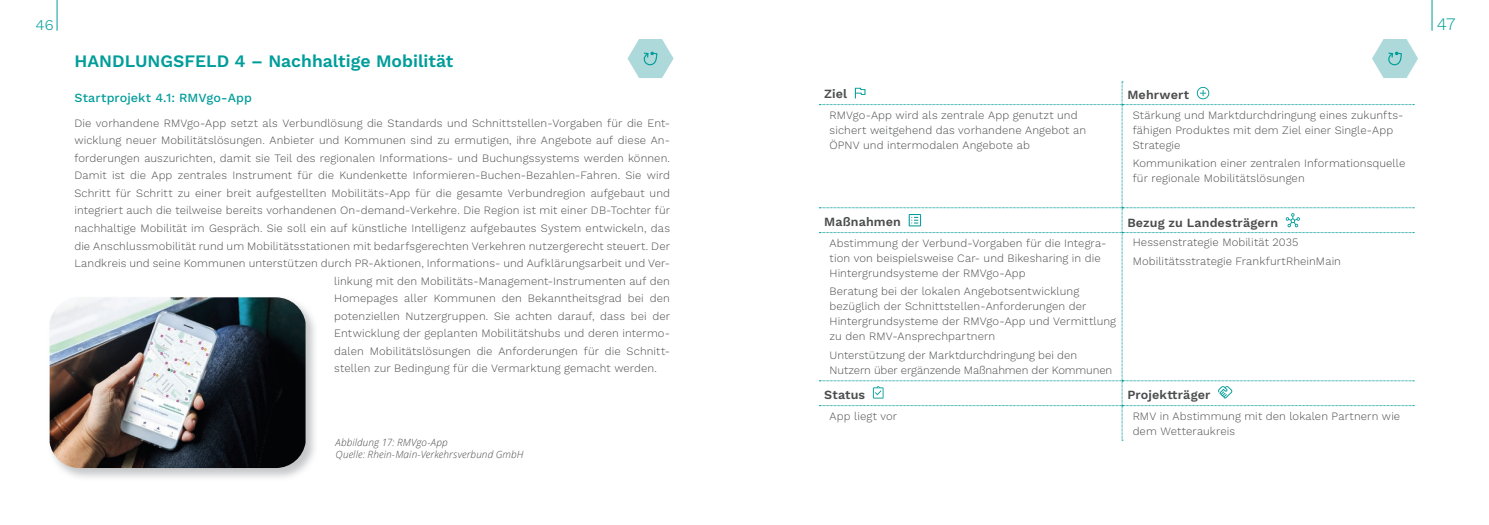
<style>
.page{position:relative;width:1489px;height:525px;background:#fff}
.page>*{position:absolute;margin:0;border:0;box-sizing:border-box;transform-origin:0 0}
.t1{font:600 17.5px "Work Sans";color:#009d9a}
.t2{font:300 17.5px "Work Sans";color:#009d9a}
.t3{font:600 12.5px "Work Sans";letter-spacing:.01em;color:#4b4c4d}
.t4{font:500 12.5px "Work Sans";letter-spacing:.005em;color:#009d9a}
.t5{font:300 11.25px/15px "Work Sans";letter-spacing:.01em;color:#4b4c4d}
.t6{font:italic 300 10px/11.2px "Open Sans";letter-spacing:.01em;color:#4b4c4d}
</style>
<div class="page">
<hr style="left:57px;top:0;width:1px;height:31px;background:#009d9a">
<hr style="left:1431px;top:0;width:1px;height:31px;background:#009d9a">
<svg style="left:819px;top:39px;width:598px;height:401px"></svg>
<svg style="left:627px;top:39px;width:46px;height:39px"></svg>
<img style="left:49px;top:309px;width:266px;height:169px">
<img style="left:50px;top:297px;width:255px;height:171px">
<h1 class="t2" style="left:35px;top:14px;width:20px">46</h1>
<h1 class="t2" style="left:1436px;top:14px;width:20px">47</h1>
<h1 class="t1" style="left:74px;top:50px;width:380px">HANDLUNGSFELD 4 – Nachhaltige Mobilität</h1>
<p class="t4" style="left:74px;top:91px;width:179px">Startprojekt 4.1: RMVgo-App</p>
<p class="t5" style="left:74px;top:116px;width:597px">Die vorhandene RMVgo-App setzt als Verbundlösung die Standards und Schnittstellen-Vorgaben für die Ent-</p>
<p class="t5" style="left:74px;top:133px;width:597px">wicklung neuer Mobilitätslösungen. Anbieter und Kommunen sind zu ermutigen, ihre Angebote auf diese An-</p>
<p class="t5" style="left:74px;top:151px;width:597px">forderungen auszurichten, damit sie Teil des regionalen Informations- und Buchungssystems werden können.</p>
<p class="t5" style="left:74px;top:168px;width:597px">Damit ist die App zentrales Instrument für die Kundenkette Informieren-Buchen-Bezahlen-Fahren. Sie wird</p>
<p class="t5" style="left:74px;top:186px;width:597px">Schritt für Schritt zu einer breit aufgestellten Mobilitäts-App für die gesamte Verbundregion aufgebaut und</p>
<p class="t5" style="left:74px;top:203px;width:597px">integriert auch die teilweise bereits vorhandenen On-demand-Verkehre. Die Region ist mit einer DB-Tochter für</p>
<p class="t5" style="left:74px;top:221px;width:597px">nachhaltige Mobilität im Gespräch. Sie soll ein auf künstliche Intelligenz aufgebautes System entwickeln, das</p>
<p class="t5" style="left:74px;top:238px;width:597px">die Anschlussmobilität rund um Mobilitätsstationen mit bedarfsgerechten Verkehren nutzergerecht steuert. Der</p>
<p class="t5" style="left:74px;top:256px;width:597px">Landkreis und seine Kommunen unterstützen durch PR-Aktionen, Informations- und Aufklärungsarbeit und Ver-</p>
<p class="t5" style="left:334px;top:273px;width:337px">linkung mit den Mobilitäts- Management-Instrumenten auf den</p>
<p class="t5" style="left:334px;top:291px;width:337px">Homepages aller Kommunen den Bekanntheitsgrad bei den</p>
<p class="t5" style="left:334px;top:308px;width:337px">potenziellen Nutzergruppen. Sie achten darauf, dass bei der</p>
<p class="t5" style="left:334px;top:326px;width:337px">Entwicklung der geplanten Mobilitätshubs und deren intermo-</p>
<p class="t5" style="left:334px;top:343px;width:337px">dalen Mobilitätslösungen die Anforderungen für die Schnitt-</p>
<p class="t5" style="left:334px;top:361px;width:324px">stellen zur Bedingung für die Vermarktung gemacht werden.</p>
<p class="t3" style="left:824px;top:87px;width:24px">Ziel</p>
<p class="t3" style="left:1127px;top:88px;width:63px">Mehrwert</p>
<p class="t5" style="left:829px;top:108px;width:258px">RMVgo-App wird als zentrale App genutzt und sichert weitgehend das vorhandene Angebot an<br>ÖPNV und intermodalen Angebote ab</p>
<p class="t5" style="left:1132px;top:108px;width:272px">Stärkung und Marktdurchdringung eines zukunfts&shy;fähigen Produktes mit dem Ziel einer Single-App<br>Strategie</p>
<p class="t5" style="left:1132px;top:156px;width:274px">Kommunikation einer zentralen Informationsquelle für regionale Mobilitätslösungen</p>
<p class="t3" style="left:824px;top:215px;width:78px">Maßnahmen</p>
<p class="t3" style="left:1127px;top:216px;width:152px">Bezug zu Landesträgern</p>
<p class="t5" style="left:829px;top:235px;width:278px">Abstimmung der Verbund-Vorgaben für die Integra&shy;tion von beispielsweise Car- und Bikesharing in die<br>Hintergrundsysteme der RMVgo-App</p>
<p class="t5" style="left:829px;top:284px;width:288px">Beratung bei der lokalen Angebotsentwicklung bezüglich der Schnittstellen-Anforderungen der Hintergrundsysteme der RMVgo-App und Vermittlung zu den RMV-Ansprechpartnern</p>
<p class="t5" style="left:829px;top:347px;width:284px">Unterstützung der Marktdurchdringung bei den<br>Nutzern über ergänzende Maßnahmen der Kommunen</p>
<p class="t5" style="left:1132px;top:234px;width:210px;line-height:18.5px">Hessenstrategie Mobilität 2035<br>Mobilitätsstrategie FrankfurtRheinMain</p>
<p class="t6" style="left:335px;top:436px;width:189px">Abbildung 17: RMVgo-App<br>Quelle: Rhein-Main-Verkehrsverbund GmbH</p>
<p class="t3" style="left:824px;top:387px;width:42px">Status</p>
<p class="t3" style="left:1127px;top:387px;width:85px">Projektträger</p>
<p class="t5" style="left:829px;top:408px;width:69px">App liegt vor</p>
<p class="t5" style="left:1132px;top:408px;width:269px">RMV in Abstimmung mit den lokalen Partnern wie dem Wetteraukreis</p>
</div>
